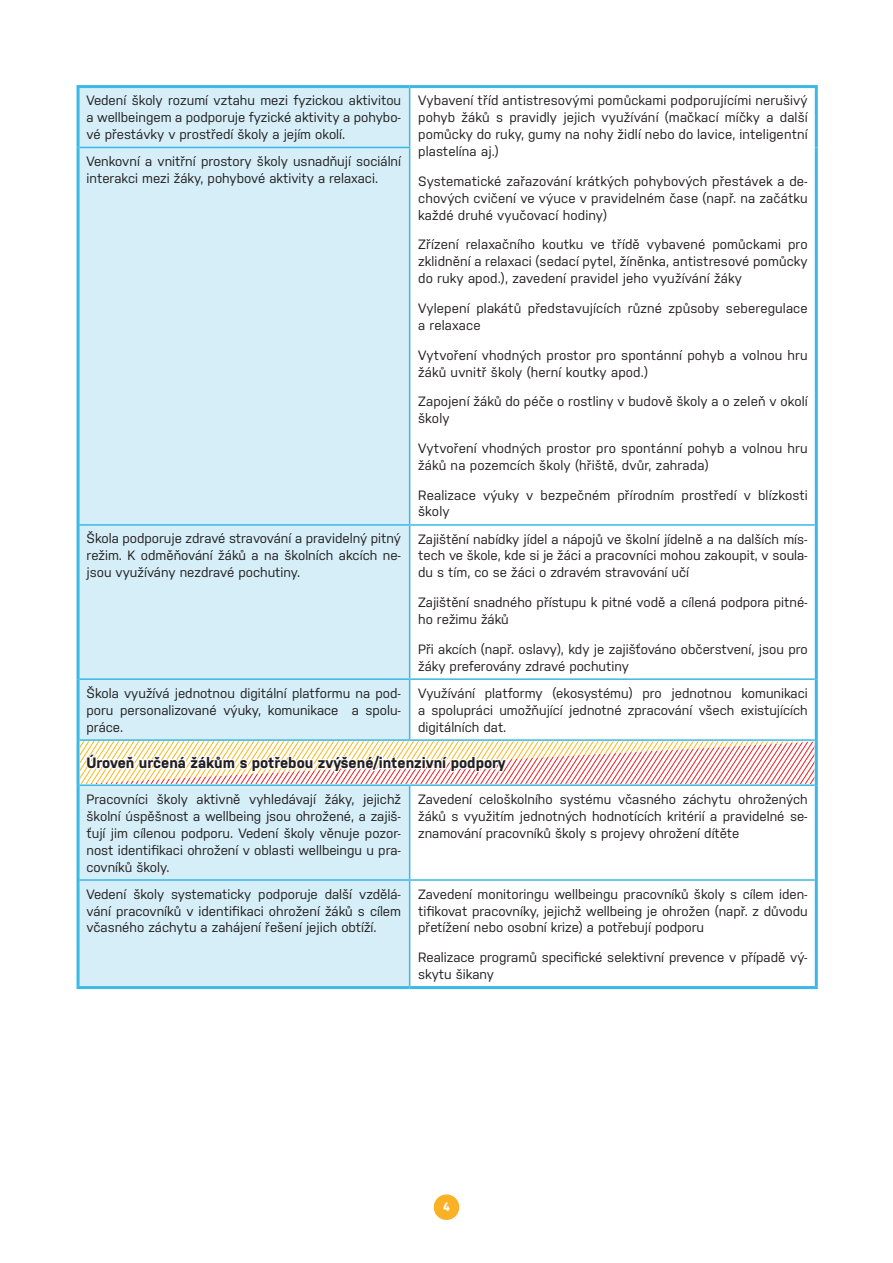
<style>
.page{position:relative;width:893px;height:1263px;background:#fff}
.page>*{position:absolute;margin:0;border:0;box-sizing:border-box;transform-origin:0 0}
.t1{font:700 15px "Nudista";color:#231f20}
.t2{font:13.5px/17px "Nudista";color:#231f20;text-align:justify}
.t3{font:700 12px "Nudista";color:#fff}
</style>
<div class="page">
<div style="left:434px;top:1194px;width:25px;height:26px;background:#fbb125;border-radius:50%"></div>
<div style="left:80px;top:88px;width:329px;height:898px;background:#d5eef7"></div>
<hr style="left:409px;top:88px;width:1px;height:59px;background:#3bb8e6">
<hr style="left:80px;top:147px;width:330px;height:1px;background:#3bb8e6">
<hr style="left:409px;top:148px;width:1px;height:376px;background:#3bb8e6">
<hr style="left:80px;top:524px;width:330px;height:2px;background:#3bb8e6">
<hr style="left:80px;top:678px;width:330px;height:2px;background:#3bb8e6">
<hr style="left:80px;top:739px;width:330px;height:2px;background:#3bb8e6">
<hr style="left:409px;top:526px;width:1px;height:152px;background:#3bb8e6">
<hr style="left:409px;top:680px;width:1px;height:59px;background:#3bb8e6">
<hr style="left:410px;top:524px;width:405px;height:2px;background:#3bb8e6">
<hr style="left:410px;top:678px;width:405px;height:2px;background:#3bb8e6">
<hr style="left:410px;top:739px;width:405px;height:2px;background:#3bb8e6">
<hr style="left:80px;top:784px;width:330px;height:2px;background:#3bb8e6">
<hr style="left:409px;top:786px;width:1px;height:93px;background:#3bb8e6">
<hr style="left:409px;top:881px;width:1px;height:105px;background:#3bb8e6">
<hr style="left:410px;top:784px;width:405px;height:2px;background:#3bb8e6">
<hr style="left:77px;top:85px;width:333px;height:3px;background:#3bb8e6">
<hr style="left:77px;top:88px;width:3px;height:59px;background:#3bb8e6">
<hr style="left:410px;top:85px;width:408px;height:3px;background:#3bb8e6">
<hr style="left:815px;top:88px;width:3px;height:59px;background:#3bb8e6">
<hr style="left:815px;top:147px;width:3px;height:378px;background:#3bb8e6">
<hr style="left:77px;top:147px;width:3px;height:378px;background:#3bb8e6">
<hr style="left:77px;top:525px;width:3px;height:154px;background:#3bb8e6">
<hr style="left:815px;top:525px;width:3px;height:154px;background:#3bb8e6">
<hr style="left:77px;top:679px;width:3px;height:61px;background:#3bb8e6">
<hr style="left:815px;top:679px;width:3px;height:61px;background:#3bb8e6">
<hr style="left:77px;top:740px;width:3px;height:45px;background:#3bb8e6">
<hr style="left:815px;top:740px;width:3px;height:45px;background:#3bb8e6">
<hr style="left:77px;top:785px;width:3px;height:95px;background:#3bb8e6">
<hr style="left:815px;top:785px;width:3px;height:95px;background:#3bb8e6">
<hr style="left:77px;top:880px;width:3px;height:106px;background:#3bb8e6">
<hr style="left:815px;top:880px;width:3px;height:106px;background:#3bb8e6">
<hr style="left:77px;top:986px;width:333px;height:3px;background:#3bb8e6">
<hr style="left:410px;top:986px;width:408px;height:3px;background:#3bb8e6">
<hr style="left:80px;top:879px;width:330px;height:2px;background:#3bb8e6">
<hr style="left:410px;top:879px;width:405px;height:2px;background:#3bb8e6">
<svg style="left:80px;top:741px;width:734px;height:43px"></svg>
<p class="t2" style="left:87px;top:91px;width:316px">Vedení školy rozumí vztahu mezi fyzickou aktivitou a wellbeingem a podporuje fyzické aktivity a pohybo&shy;vé přestávky v prostředí školy a jejím okolí.</p>
<p class="t2" style="left:418px;top:91px;width:391px">Vybavení tříd antistresovými pomůckami podporujícími nerušivý pohyb žáků s pravidly jejich využívání (mačkací míčky a další pomůcky do ruky, gumy na nohy židlí nebo do lavice, inteligentní plastelína aj.)</p>
<p class="t2" style="left:418px;top:171px;width:391px">Systematické zařazování krátkých pohybových přestávek a de&shy;chových cvičení ve výuce v pravidelném čase (např. na začátku každé druhé vyučovací hodiny)</p>
<p class="t2" style="left:418px;top:235px;width:391px">Zřízení relaxačního koutku ve třídě vybavené pomůckami pro zklidnění a relaxaci (sedací pytel, žíněnka, antistresové pomůcky do ruky apod.), zavedení pravidel jeho využívání žáky</p>
<p class="t2" style="left:418px;top:299px;width:391px">Vylepení plakátů představujících různé způsoby seberegulace a relaxace</p>
<p class="t2" style="left:418px;top:345px;width:391px">Vytvoření vhodných prostor pro spontánní pohyb a volnou hru žáků uvnitř školy (herní koutky apod.)</p>
<p class="t2" style="left:418px;top:392px;width:391px">Zapojení žáků do péče o rostliny v budově školy a o zeleň v okolí školy</p>
<p class="t2" style="left:418px;top:438px;width:391px">Vytvoření vhodných prostor pro spontánní pohyb a volnou hru žáků na pozemcích školy (hřiště, dvůr, zahrada)</p>
<p class="t2" style="left:418px;top:485px;width:391px">Realizace výuky v bezpečném přírodním prostředí v blízkosti školy</p>
<p class="t2" style="left:87px;top:152px;width:316px">Venkovní a vnitřní prostory školy usnadňují sociální interakci mezi žáky, pohybové aktivity a relaxaci.</p>
<p class="t2" style="left:87px;top:529px;width:316px">Škola podporuje zdravé stravování a pravidelný pitný režim. K odměňování žáků a na školních akcích ne&shy;jsou využívány nezdravé pochutiny.</p>
<p class="t2" style="left:418px;top:529px;width:391px">Zajištění nabídky jídel a nápojů ve školní jídelně a na dalších mís&shy;tech ve škole, kde si je žáci a pracovníci mohou zakoupit, v soula&shy;du s tím, co se žáci o zdravém stravování učí</p>
<p class="t2" style="left:418px;top:593px;width:391px">Zajištění snadného přístupu k pitné vodě a cílená podpora pitné&shy;ho režimu žáků</p>
<p class="t2" style="left:418px;top:639px;width:391px">Při akcích (např. oslavy), kdy je zajišťováno občerstvení, jsou pro žáky preferovány zdravé pochutiny</p>
<p class="t2" style="left:87px;top:683px;width:316px">Škola využívá jednotnou digitální platformu na pod&shy;poru personalizované výuky, komunikace a spolu&shy;práce.</p>
<p class="t2" style="left:418px;top:683px;width:391px">Využívání platformy (ekosystému) pro jednotnou komunikaci a spolupráci umožňující jednotné zpracování všech existujících digitálních dat.</p>
<p class="t1" style="left:87px;top:752px;width:421px">Úroveň určená žákům s potřebou zvýšené/intenzivní podpory</p>
<p class="t2" style="left:87px;top:789px;width:316px">Pracovníci školy aktivně vyhledávají žáky, jejichž školní úspěšnost a wellbeing jsou ohrožené, a zajiš&shy;ťují jim cílenou podporu. Vedení školy věnuje pozor&shy;nost identifikaci ohrožení v oblasti wellbeingu u pra&shy;covníků školy.</p>
<p class="t2" style="left:418px;top:789px;width:391px">Zavedení celoškolního systému včasného záchytu ohrožených žáků s využitím jednotných hodnotících kritérií a pravidelné se&shy;znamování pracovníků školy s projevy ohrožení dítěte</p>
<p class="t2" style="left:87px;top:884px;width:316px">Vedení školy systematicky podporuje další vzdělá&shy;vání pracovníků v identifikaci ohrožení žáků s cílem včasného záchytu a zahájení řešení jejich obtíží.</p>
<p class="t2" style="left:418px;top:884px;width:391px">Zavedení monitoringu wellbeingu pracovníků školy s cílem iden&shy;tifikovat pracovníky, jejichž wellbeing je ohrožen (např. z důvodu přetížení nebo osobní krize) a potřebují podporu</p>
<p class="t2" style="left:418px;top:948px;width:391px">Realizace programů specifické selektivní prevence v případě vý&shy;skytu šikany</p>
<p class="t3" style="left:443px;top:1198px;width:8px">4</p>
</div>
